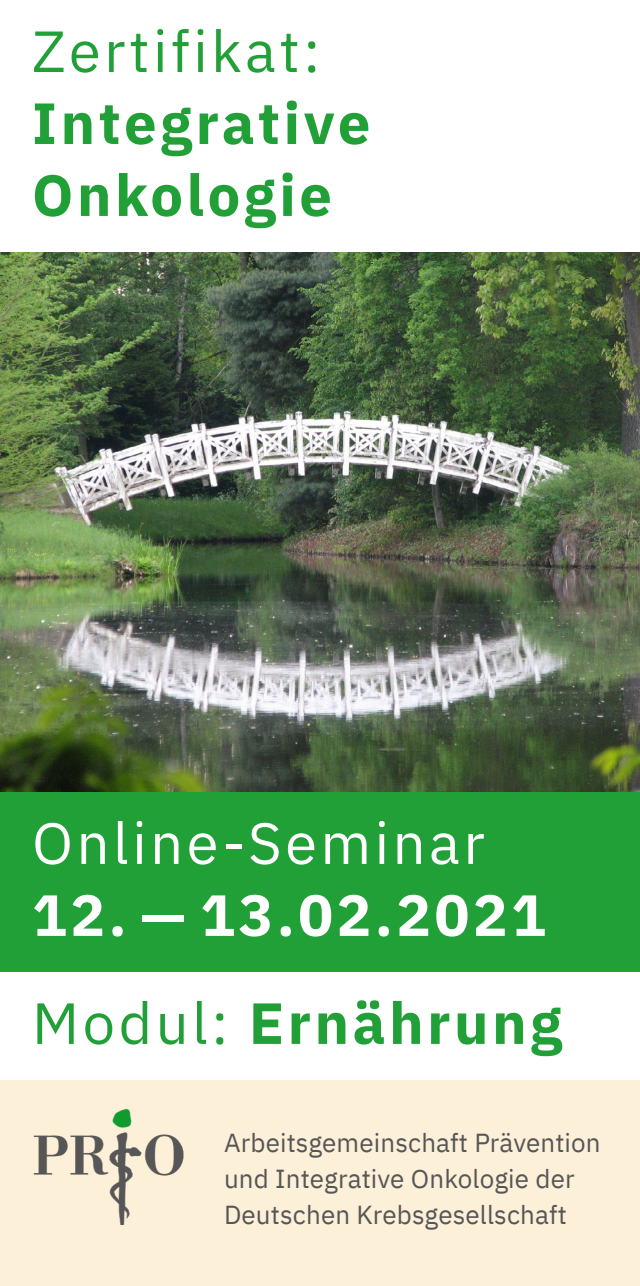
<style>
.page{position:relative;width:640px;height:1286px;background:#fff}
.page>*{position:absolute;margin:0;border:0;box-sizing:border-box;transform-origin:0 0}
.t1{font:700 58px/108px "IBM Plex Sans";letter-spacing:.06em;color:#fff}
.t2{font:700 58px/72px "IBM Plex Sans";letter-spacing:.06em;color:#21a038}
.t3{font:58px "IBM Plex Sans";letter-spacing:.06em;color:#fff}
.t4{font:58px "IBM Plex Sans";letter-spacing:.06em;color:#21a038}
.t5{font:26px/36px "IBM Plex Sans";letter-spacing:.005em;color:#575656}
.s1{font-weight:400;color:#21a038}
.s2{color:#21a038}
</style>
<div class="page">
<div style="left:0;top:792px;width:640px;height:180px;background:#21a038"></div>
<div style="left:0;top:1080px;width:640px;height:206px;background:#fdf0d9"></div>
<img style="left:0;top:252px;width:640px;height:540px">
<img style="left:33px;top:1109px;width:151px;height:116px">
<h1 class="t4" style="left:32px;top:7px;width:290px">Zertifikat:</h1>
<h1 class="t2" style="left:32px;top:83px;width:340px">Integrative<br>Onkologie</h1>
<h1 class="t3" style="left:32px;top:799px;width:454px">Online-Seminar</h1>
<h1 class="t1" style="left:32px;top:857px;width:532px">12. — 13.02.2021<br><span class="s1">Modul:</span> <span class="s2">Ernährung</span></h1>
<p class="t5" style="left:224px;top:1123px;width:378px">Arbeitsgemeinschaft Prävention und Integrative Onkologie der<br>Deutschen Krebsgesellschaft</p>
</div>
